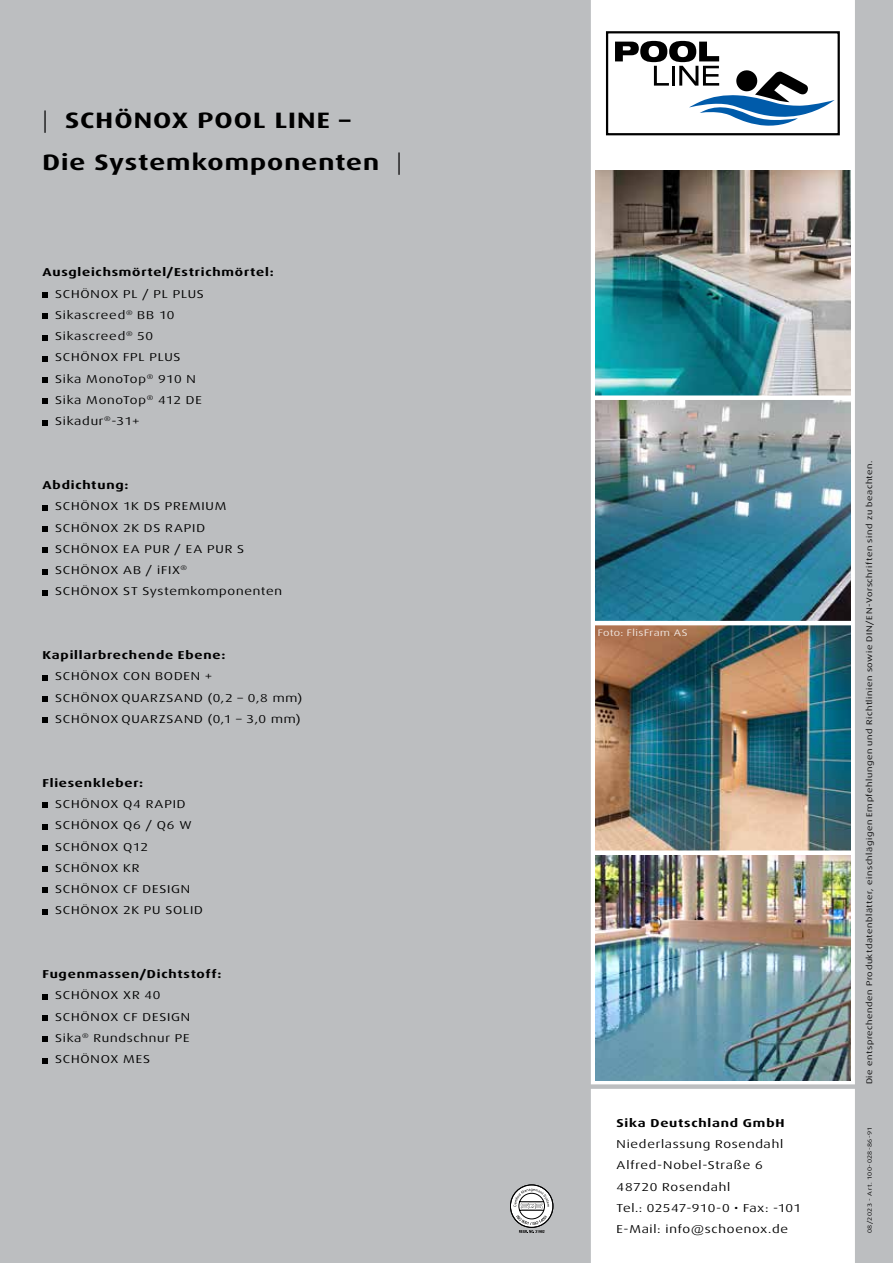
<style>
.page{position:relative;width:893px;height:1263px;background:#bcbec0}
.page>*{position:absolute;margin:0;border:0;box-sizing:border-box;transform-origin:0 0}
.t1{font:700 expanded 22.35px/42.5px "Dax Pro";letter-spacing:.04em;color:#000;scale:1.11 1}
.t2{font:expanded 11.55px/21.3px "Dax Pro";letter-spacing:.06em;color:#000;scale:1.11 1}
.t3{font:700 expanded 11.55px "Dax Pro";letter-spacing:.06em;color:#000;scale:1.11 1}
.t4{font:expanded 9.45px "Dax Pro";letter-spacing:.045em;color:#fff;scale:1.11 1}
.t5{font:expanded 8.1px "Dax Pro";letter-spacing:.065em;color:#000;scale:1.11 1}
.t6{font:expanded 6.15px "Dax Pro";letter-spacing:.07em;color:#000;scale:1.11 1}
.s1{font-weight:300;font-stretch:normal}
</style>
<div class="page">
<div style="left:591px;top:1089px;width:264px;height:174px;background:#fff"></div>
<div style="left:591px;top:0;width:264px;height:1085px;background:#fff"></div>
<svg style="left:594px;top:808px;width:259px;height:4px"></svg>
<svg style="left:594px;top:538px;width:259px;height:4px"></svg>
<svg style="left:510px;top:1185px;width:43px;height:48px"></svg>
<svg style="left:43px;top:293px;width:5px;height:5px"></svg>
<svg style="left:43px;top:314px;width:5px;height:5px"></svg>
<svg style="left:43px;top:335px;width:5px;height:5px"></svg>
<svg style="left:43px;top:356px;width:5px;height:5px"></svg>
<svg style="left:43px;top:378px;width:5px;height:5px"></svg>
<svg style="left:43px;top:399px;width:5px;height:5px"></svg>
<svg style="left:43px;top:420px;width:5px;height:5px"></svg>
<svg style="left:43px;top:505px;width:5px;height:5px"></svg>
<svg style="left:43px;top:526px;width:5px;height:5px"></svg>
<svg style="left:43px;top:548px;width:5px;height:5px"></svg>
<svg style="left:43px;top:569px;width:5px;height:5px"></svg>
<svg style="left:43px;top:590px;width:5px;height:5px"></svg>
<svg style="left:43px;top:675px;width:5px;height:5px"></svg>
<svg style="left:43px;top:696px;width:5px;height:6px"></svg>
<svg style="left:43px;top:718px;width:5px;height:5px"></svg>
<svg style="left:43px;top:803px;width:5px;height:5px"></svg>
<svg style="left:43px;top:824px;width:5px;height:5px"></svg>
<svg style="left:43px;top:845px;width:5px;height:5px"></svg>
<svg style="left:43px;top:867px;width:5px;height:5px"></svg>
<svg style="left:43px;top:888px;width:5px;height:5px"></svg>
<svg style="left:43px;top:909px;width:5px;height:5px"></svg>
<svg style="left:43px;top:994px;width:5px;height:5px"></svg>
<svg style="left:43px;top:1015px;width:5px;height:5px"></svg>
<svg style="left:43px;top:1037px;width:5px;height:5px"></svg>
<svg style="left:43px;top:1058px;width:5px;height:5px"></svg>
<img style="left:595px;top:400px;width:255px;height:221px">
<img style="left:595px;top:170px;width:255px;height:225px">
<img style="left:595px;top:625px;width:255px;height:225px">
<img style="left:595px;top:855px;width:255px;height:225px">
<div style="left:592px;top:395px;width:261px;height:5px;background:#fff"></div>
<hr style="left:592px;top:621px;width:261px;height:4px;background:#fff">
<div style="left:592px;top:850px;width:261px;height:5px;background:#fff"></div>
<div style="left:607px;top:32px;width:232px;height:102px;background:#fff"></div>
<svg style="left:615px;top:41px;width:220px;height:85px"></svg>
<div style="left:606px;top:31px;width:234px;height:104px;border:2px solid #000"></div>
<h1 class="t1" style="left:43px;top:99px;width:325px"><span class="s1">|</span> SCHÖNOX POOL LINE –<br>Die Systemkomponenten <span class="s1">|</span></h1>
<p class="t3" style="left:43px;top:265px;width:210px">Ausgleichsmörtel/Estrichmörtel:</p>
<p class="t2" style="left:55px;top:283px;width:135px">SCHÖNOX PL / PL PLUS<br>Sikascreed<sup>®</sup> BB 10<br>Sikascreed<sup>®</sup> 50<br>SCHÖNOX FPL PLUS<br>Sika MonoTop<sup>®</sup> 910 N<br>Sika MonoTop<sup>®</sup> 412 DE<br>Sikadur<sup>®</sup>-31+</p>
<p class="t3" style="left:43px;top:478px;width:79px">Abdichtung:</p>
<p class="t2" style="left:55px;top:496px;width:206px">SCHÖNOX 1K DS PREMIUM<br>SCHÖNOX 2K DS RAPID<br>SCHÖNOX EA PUR / EA PUR S<br>SCHÖNOX AB / iFIX<sup>®<br></sup>SCHÖNOX ST Systemkomponenten</p>
<p class="t3" style="left:43px;top:648px;width:166px">Kapillarbrechende Ebene:</p>
<p class="t2" style="left:55px;top:666px;width:224px">SCHÖNOX CON BODEN +<br>SCHÖNOX QUARZSAND (0,2 – 0,8 mm)<br>SCHÖNOX QUARZSAND (0,1 – 3,0 mm)</p>
<p class="t3" style="left:43px;top:775px;width:92px">Fliesenkleber:</p>
<p class="t2" style="left:55px;top:793px;width:135px">SCHÖNOX Q4 RAPID<br>SCHÖNOX Q6 / Q6 W<br>SCHÖNOX Q12<br>SCHÖNOX KR<br>SCHÖNOX CF DESIGN<br>SCHÖNOX 2K PU SOLID</p>
<p class="t3" style="left:43px;top:967px;width:163px">Fugenmassen/Dichtstoff:</p>
<p class="t2" style="left:55px;top:985px;width:123px">SCHÖNOX XR 40<br>SCHÖNOX CF DESIGN<br>Sika<sup>®</sup> Rundschnur PE<br>SCHÖNOX MES</p>
<p class="t4" style="left:597px;top:627px;width:83px">Foto: FlisFram AS</p>
<p class="t3" style="left:617px;top:1115px;width:153px">Sika Deutschland GmbH</p>
<p class="t2" style="left:617px;top:1133px;width:168px">Niederlassung Rosendahl<br>Alfred-Nobel-Straße 6<br>48720 Rosendahl<br>Tel.: 02547-910-0 • Fax: -101<br>E-Mail: info@schoenox.de</p>
<p class="t5" style="left:864px;top:1084px;width:563px;rotate:-90deg">Die entsprechenden Produktdatenblätter, einschlägigen Empfehlungen und Richtlinien sowie DIN/EN-Vorschriften sind zu beachten.</p>
<p class="t6" style="left:866px;top:1233px;width:97px;rotate:-90deg">08/2023 - Art. 100-028-86-91</p>
</div>
